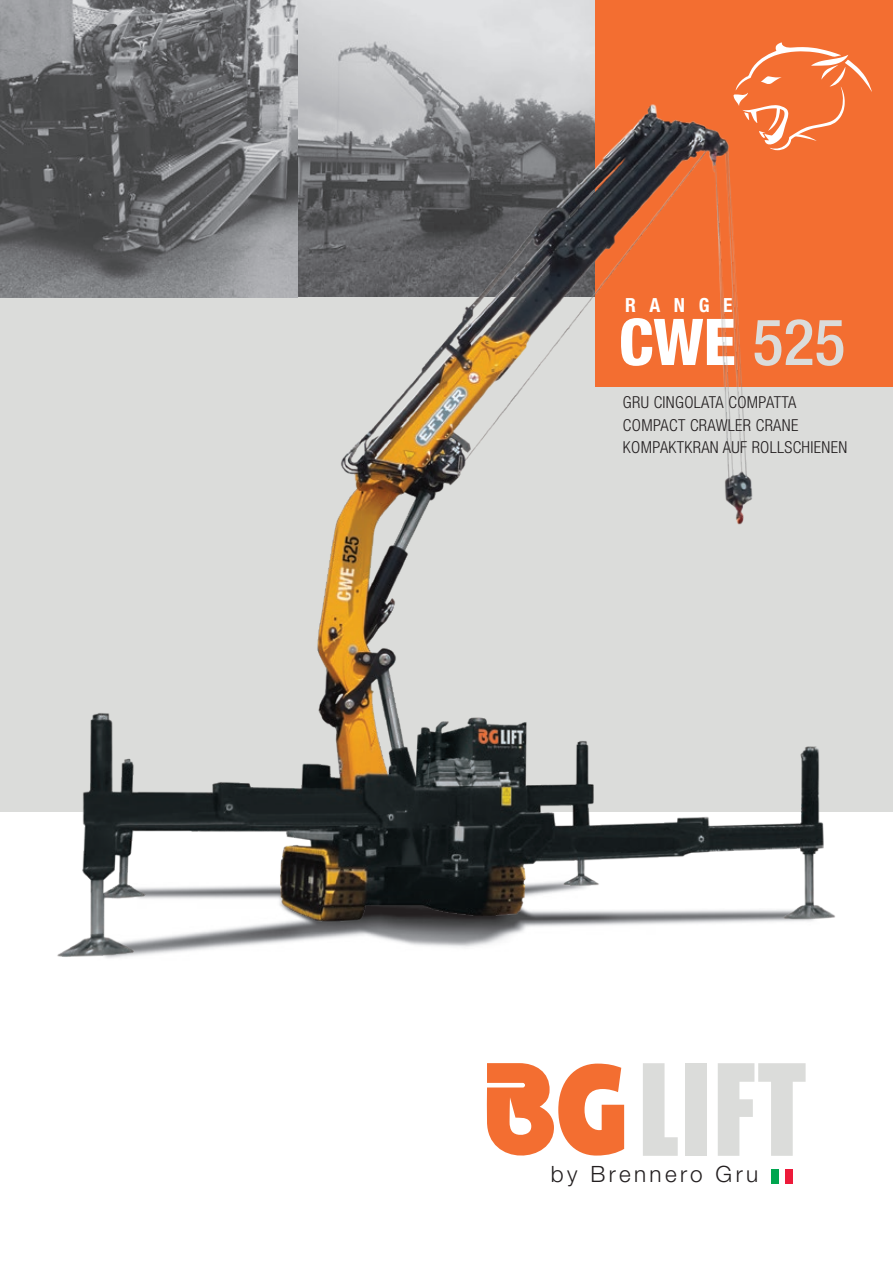
<style>
.page{position:relative;width:893px;height:1263px;background:#fff}
.page>*{position:absolute;margin:0;border:0;box-sizing:border-box;transform-origin:0 0}
.t1{font:800 condensed 64.5px "Helvetica Neue LT Pro";color:#fff}
.t2{font:300 22.5px "Helvetica Neue LT Pro";letter-spacing:.15em;color:#231f20}
.t3{font:700 condensed 19.5px "Helvetica Neue LT Pro";letter-spacing:.695em;color:#fff}
.t4{font:300 condensed 16.5px/22.5px "Helvetica Neue LT Pro";letter-spacing:.02em;color:#231f20}
.s1{font-weight:500;color:#dbdcda}
</style>
<div class="page">
<img style="left:298px;top:0;width:297px;height:62px">
<div style="left:0;top:298px;width:893px;height:514px;background:#dbdcda"></div>
<svg style="left:0;top:0;width:298px;height:298px"></svg>
<svg style="left:487px;top:1063px;width:137px;height:93px"></svg>
<svg style="left:643px;top:1063px;width:35px;height:93px"></svg>
<div style="left:685px;top:1063px;width:22px;height:93px;background:#dbdcda"></div>
<svg style="left:718px;top:1063px;width:88px;height:93px"></svg>
<div style="left:771px;top:1169px;width:7px;height:14px;background:#00a54f"></div>
<div style="left:786px;top:1169px;width:7px;height:14px;background:#ed1a3a"></div>
<div style="left:595px;top:0;width:298px;height:387px;background:#f36e31"></div>
<svg style="left:757px;top:43px;width:115px;height:49px"></svg>
<img style="left:34px;top:62px;width:833px;height:896px">
<p class="t3" style="left:625px;top:293px;width:109px">RANGE</p>
<h1 class="t1" style="left:619px;top:302px;width:228px">CWE <span class="s1">525</span></h1>
<p class="t4" style="left:623px;top:391px;width:226px">GRU CINGOLATA COMPATTA<br>COMPACT CRAWLER CRANE<br>KOMPAKTKRAN AUF ROLLSCHIENEN</p>
<h2 class="t2" style="left:551px;top:1160px;width:209px">by Brennero Gru</h2>
</div>
